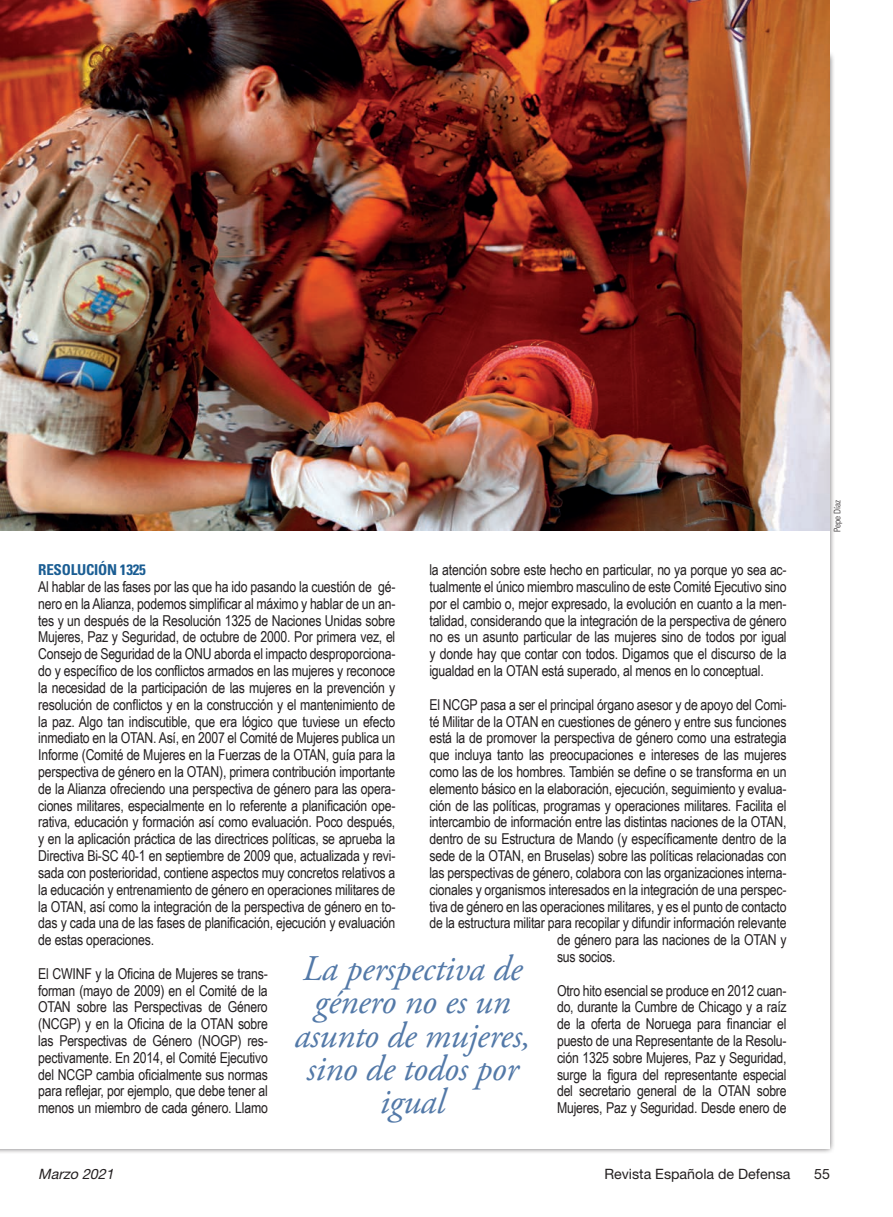
<style>
.page{position:relative;width:893px;height:1217px;background:#fff}
.page>*{position:absolute;margin:0;border:0;box-sizing:border-box;transform-origin:0 0}
.Sumarioaviación{font:italic 36px/33px "Adobe Garamond Pro";letter-spacing:-.01em;color:#5379a8;text-align:center}
.Texto_apoyo{font:15px/16.8px "Arial Narrow";letter-spacing:-.015em;color:#231f20;text-align:justify}
.Ladillo{font:700 condensed 15px "Univers";letter-spacing:-.015em;color:#1a5d93}
.t1{font:14.25px "Helvetica Neue";color:#231f20}
.t2{font:italic 14.25px "Helvetica Neue";color:#231f20}
.Crédito_foto{font:300 condensed 9px "Univers";letter-spacing:-.005em;color:#231f20}
</style>
<div class="page">
<img style="left:0;top:0;width:829px;height:530px">
<p class="Ladillo" style="left:38px;top:560px;width:109px">RESOLUCIÓN 1325</p>
<p class="Texto_apoyo" style="left:38px;top:577px;width:359px">Al hablar de las fases por las que ha ido pasando la cuestión de gé&shy;nero en la Alianza, podemos simplificar al máximo y hablar de un an&shy;tes y un después de la Resolución 1325 de Naciones Unidas sobre Mujeres, Paz y Seguridad, de octubre de 2000. Por primera vez, el Consejo de Seguridad de la ONU aborda el impacto desproporciona&shy;do y específico de los conflictos armados en las mujeres y reconoce la necesidad de la participación de las mujeres en la prevención y resolución de conflictos y en la construcción y el mantenimiento de la paz. Algo tan indiscutible, que era lógico que tuviese un efecto inmediato en la OTAN. Así, en 2007 el Comité de Mujeres publica un Informe (Comité de Mujeres en la Fuerzas de la OTAN, guía para la perspectiva de género en la OTAN), primera contribución importante de la Alianza ofreciendo una perspectiva de género para las opera&shy;ciones militares, especialmente en lo referente a planificación ope&shy;rativa, educación y formación así como evaluación. Poco después, y en la aplicación práctica de las directrices políticas, se aprueba la Directiva Bi-SC 40-1 en septiembre de 2009 que, actualizada y revi&shy;sada con posterioridad, contiene aspectos muy concretos relativos a la educación y entrenamiento de género en operaciones militares de la OTAN, así como la integración de la perspectiva de género en to&shy;das y cada una de las fases de planificación, ejecución y evaluación de estas operaciones.</p>
<p class="Texto_apoyo" style="left:38px;top:964px;width:231px">El CWINF y la Oficina de Mujeres se trans&shy;forman (mayo de 2009) en el Comité de la OTAN sobre las Perspectivas de Género (NCGP) y en la Oficina de la OTAN sobre las Perspectivas de Género (NOGP) res&shy;pectivamente. En 2014, el Comité Ejecutivo del NCGP cambia oficialmente sus normas para reflejar, por ejemplo, que debe tener al menos un miembro de cada género. Llamo</p>
<p class="Texto_apoyo" style="left:429px;top:561px;width:359px">la atención sobre este hecho en particular, no ya porque yo sea ac&shy;tualmente el único miembro masculino de este Comité Ejecutivo sino por el cambio o, mejor expresado, la evolución en cuanto a la men&shy;talidad, considerando que la integración de la perspectiva de género no es un asunto particular de las mujeres sino de todos por igual y donde hay que contar con todos. Digamos que el discurso de la igualdad en la OTAN está superado, al menos en lo conceptual.</p>
<p class="Texto_apoyo" style="left:429px;top:695px;width:359px">El NCGP pasa a ser el principal órgano asesor y de apoyo del Comi-</p>
<p class="Texto_apoyo" style="left:429px;top:712px;width:359px">té Militar de la OTAN en cuestiones de género y entre sus funciones</p>
<p class="Texto_apoyo" style="left:429px;top:729px;width:359px">está la de promover la perspectiva de género como una estrategia</p>
<p class="Texto_apoyo" style="left:429px;top:745px;width:359px">que incluya tanto las preocupaciones e intereses de las mujeres</p>
<p class="Texto_apoyo" style="left:429px;top:762px;width:359px">como las de los hombres. También se define o se transforma en un</p>
<p class="Texto_apoyo" style="left:429px;top:779px;width:359px">elemento básico en la elaboración, ejecución, seguimiento y evalua-</p>
<p class="Texto_apoyo" style="left:429px;top:796px;width:359px">ción de las políticas, programas y operaciones militares. Facilita el</p>
<p class="Texto_apoyo" style="left:429px;top:813px;width:359px">intercambio de información entre las distintas naciones de la OTAN,</p>
<p class="Texto_apoyo" style="left:429px;top:829px;width:359px">dentro de su Estructura de Mando (y específicamente dentro de la</p>
<p class="Texto_apoyo" style="left:429px;top:846px;width:359px">sede de la OTAN, en Bruselas) sobre las políticas relacionadas con</p>
<p class="Texto_apoyo" style="left:429px;top:863px;width:359px">las perspectivas de género, colabora con las organizaciones interna-</p>
<p class="Texto_apoyo" style="left:429px;top:880px;width:359px">cionales y organismos interesados en la integración de una perspec-</p>
<p class="Texto_apoyo" style="left:429px;top:897px;width:359px">tiva de género en las operaciones militares, y es el punto de contacto</p>
<p class="Texto_apoyo" style="left:429px;top:913px;width:359px">de la estructura militar para recopilar y difundir información relevante</p>
<p class="Texto_apoyo" style="left:557px;top:930px;width:231px">de género para las naciones de la OTAN y</p>
<p class="Texto_apoyo" style="left:557px;top:947px;width:60px">sus socios.</p>
<p class="Texto_apoyo" style="left:557px;top:981px;width:231px">Otro hito esencial se produce en 2012 cuan&shy;do, durante la Cumbre de Chicago y a raíz de la oferta de Noruega para financiar el puesto de una Representante de la Resolu&shy;ción 1325 sobre Mujeres, Paz y Seguridad, surge la figura del representante especial del secretario general de la OTAN sobre Mujeres, Paz y Seguridad. Desde enero de</p>
<p class="Sumarioaviación" style="left:295px;top:953px;width:237px">La perspectiva de género no es un asunto de mujeres, sino de todos por igual</p>
<p class="Crédito_foto" style="left:832px;top:531px;width:33px;rotate:-90deg">Pepe Díaz</p>
<p class="t2" style="left:38px;top:1164px;width:81px">Marzo 2021</p>
<p class="t1" style="left:604px;top:1164px;width:188px">Revista Española de Defensa</p>
<p class="t1" style="left:814px;top:1164px;width:17px">55</p>
</div>
